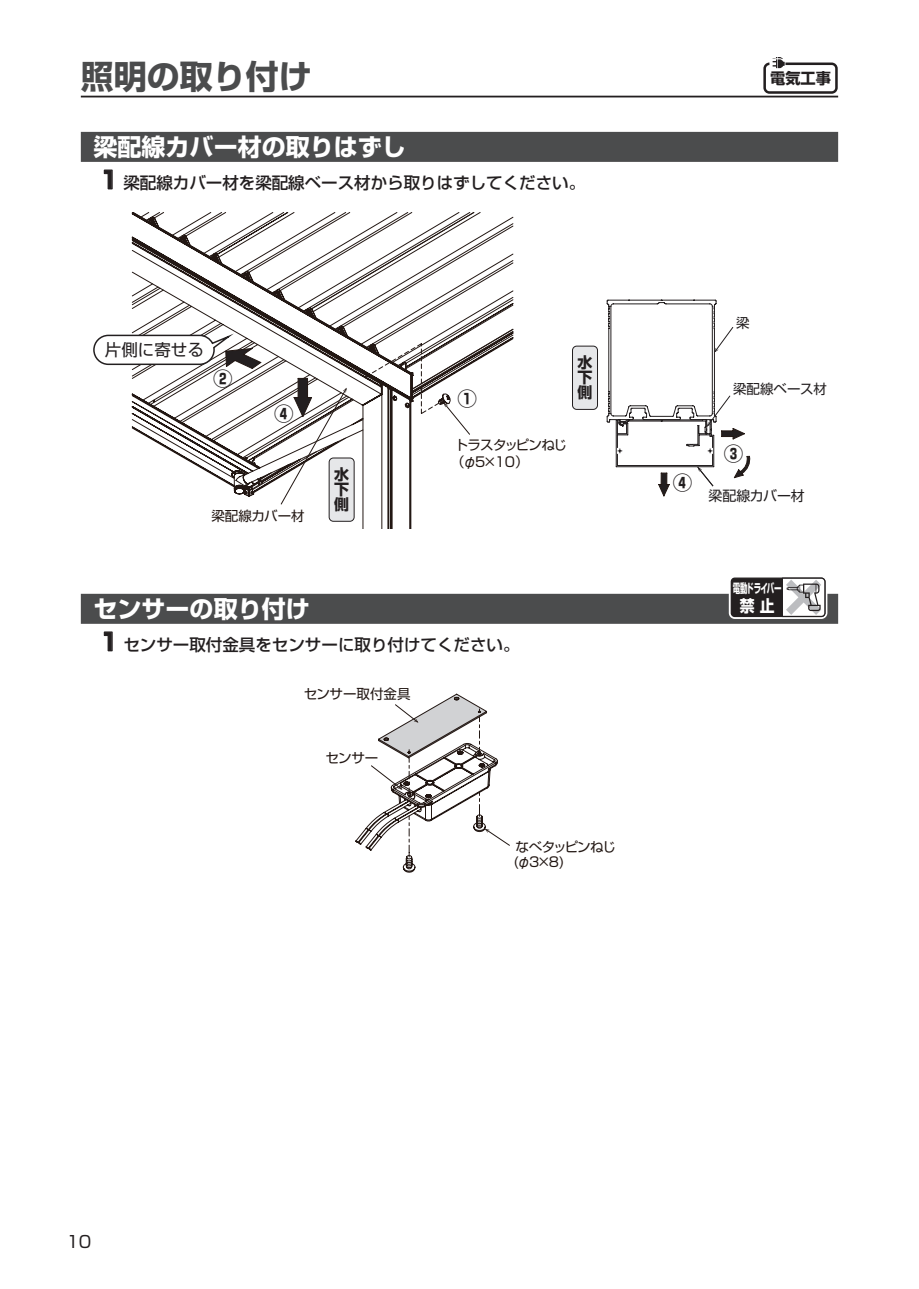
<style>
.page{position:relative;width:919px;height:1289px;background:#fff}
.page>*{position:absolute;margin:0;border:0;box-sizing:border-box;transform-origin:0 0}
.t1{font:700 33px "Shin Go Pro";color:#4b4c4d}
.t2{font:700 24px "Shin Go Pro";color:#fff}
.t3{font:19.5px "Shin Go Pro Bold 90 msp RKSJ H";color:#231f20}
.t4{font:500 16.5px "Shin Go Pro";color:#231f20}
.t5{font:16.5px "Shin Go Pro Regular 90 msp RKSJ H";color:#231f20}
.t6{font:16.5px "Shin Go Pro";color:#231f20}
.t7{font:700 16.2px "Shin Go Pro";color:#fff;scale:.91 1}
.t8{font:700 15.15px "Shin Go Pro";color:#231f20}
.t9{font:15px "Shin Go Pro";color:#231f20}
.t10{font:700 15px/15px "Shin Go Pro";color:#231f20;text-align:justify}
.t11{font:13.95px "Shin Go Pro Regular 90 msp RKSJ H";letter-spacing:-.005em;color:#231f20}
.t12{font:13.5px/16.6px "Shin Go Pro Regular 90 msp RKSJ H";letter-spacing:-.07em;color:#221713}
.t13{font:13.5px/15.6px "Shin Go Pro Regular 90 msp RKSJ H";letter-spacing:-.08em;color:#221713}
.t14{font:13.5px "Shin Go Pro Regular 90 msp RKSJ H";color:#231f20}
.t15{font:13.5px "Shin Go Pro Regular 90 msp RKSJ H";color:#221713}
.t16{font:13.5px "Shin Go Pro Regular 90 msp RKSJ H";letter-spacing:-.005em;color:#221713}
.t17{font:13.5px "Shin Go Pro Regular 90 msp RKSJ H";letter-spacing:-.04em;color:#221713}
.t18{font:700 12.45px "Shin Go Pro";letter-spacing:-.05em;color:#fff;scale:.6 1}
.s1{font-weight:700;font-size:24px}
</style>
<div class="page">
<hr style="left:81px;top:96px;width:757px;height:1px;background:#231f20">
<div style="left:81px;top:132px;width:757px;height:30px;background:#4b4c4d"></div>
<svg style="left:450px;top:235px;width:63px;height:130px"></svg>
<svg style="left:131px;top:212px;width:281px;height:316px"></svg>
<svg style="left:150px;top:219px;width:300px;height:274px"></svg>
<svg style="left:274px;top:290px;width:4px;height:3px"></svg>
<svg style="left:148px;top:217px;width:4px;height:3px"></svg>
<svg style="left:245px;top:458px;width:8px;height:5px"></svg>
<svg style="left:231px;top:470px;width:29px;height:24px"></svg>
<svg style="left:364px;top:343px;width:106px;height:92px"></svg>
<svg style="left:93px;top:334px;width:168px;height:35px"></svg>
<svg style="left:280px;top:378px;width:67px;height:127px"></svg>
<svg style="left:606px;top:299px;width:144px;height:197px"></svg>
<div style="left:81px;top:594px;width:757px;height:30px;background:#4b4c4d"></div>
<svg style="left:355px;top:693px;width:155px;height:179px"></svg>
<div style="left:728px;top:575px;width:99px;height:44px;border:5px solid #fff;border-radius:4px"></div>
<div style="left:731px;top:578px;width:93px;height:38px;background:#231f20;border-radius:3px"></div>
<div style="left:730px;top:577px;width:95px;height:40px;border:1px solid #231f20;border-radius:3px"></div>
<svg style="left:781px;top:577px;width:45px;height:40px;background:#bab9ba"></svg>
<div style="left:329px;top:458px;width:25px;height:63px;background:#e6e7e9;border-radius:4px"></div>
<div style="left:329px;top:458px;width:25px;height:63px;border:1px solid #231f20;border-radius:4px"></div>
<svg style="left:761px;top:57px;width:78px;height:39px"></svg>
<div style="left:572px;top:346px;width:25px;height:63px;background:#e6e7e9;border-radius:4px"></div>
<div style="left:572px;top:346px;width:25px;height:63px;border:1px solid #231f20;border-radius:4px"></div>
<h1 class="t1" style="left:81px;top:50px;width:233px">照明の取り付け</h1>
<p class="t9" style="left:81px;top:72px;width:106px">照明の取り付け</p>
<h2 class="t2" style="left:94px;top:128px;width:314px">梁配線カバー材の取りはずし</h2>
<p class="t4" style="left:99px;top:169px;width:487px"><span class="s1">1</span> 梁配線カバー材を梁配線ベース材から取りはずしてください。</p>
<p class="t5" style="left:105px;top:336px;width:100px">片側に寄せる</p>
<p class="t3" style="left:213px;top:363px;width:21px">②</p>
<p class="t3" style="left:274px;top:398px;width:21px">④</p>
<p class="t16" style="left:211px;top:504px;width:95px">梁配線カバー材</p>
<p class="t10" style="left:334px;top:465px;width:16px">水下側</p>
<p class="t3" style="left:457px;top:383px;width:21px">①</p>
<p class="t10" style="left:577px;top:353px;width:16px">水下側</p>
<p class="t12" style="left:451px;top:435px;width:117px">トラスタッピンねじ（φ5×10）</p>
<h2 class="t2" style="left:94px;top:589px;width:217px">センサーの取り付け</h2>
<p class="t4" style="left:99px;top:631px;width:421px"><span class="s1">1</span> センサー取付金具をセンサーに取り付けてください。</p>
<p class="t15" style="left:304px;top:683px;width:108px">センサー取付金具</p>
<p class="t17" style="left:325px;top:747px;width:54px">センサー</p>
<p class="t13" style="left:513px;top:837px;width:104px">なべタッピンねじ(φ3×8)</p>
<p class="t8" style="left:770px;top:64px;width:62px">電気工事</p>
<p class="t8" style="left:770px;top:66px;width:62px">電気工事</p>
<p class="t14" style="left:736px;top:312px;width:15px">梁</p>
<p class="t14" style="left:733px;top:377px;width:95px">梁配線ベース材</p>
<p class="t3" style="left:672px;top:467px;width:21px">④</p>
<p class="t3" style="left:723px;top:438px;width:21px">③</p>
<p class="t11" style="left:708px;top:484px;width:98px">梁配線カバー材</p>
<p class="t18" style="left:732px;top:579px;width:83px">電動ドライバー</p>
<p class="t7" style="left:740px;top:592px;width:39px">禁 止</p>
<p class="t6" style="left:66px;top:1228px;width:27px">10</p>
</div>
